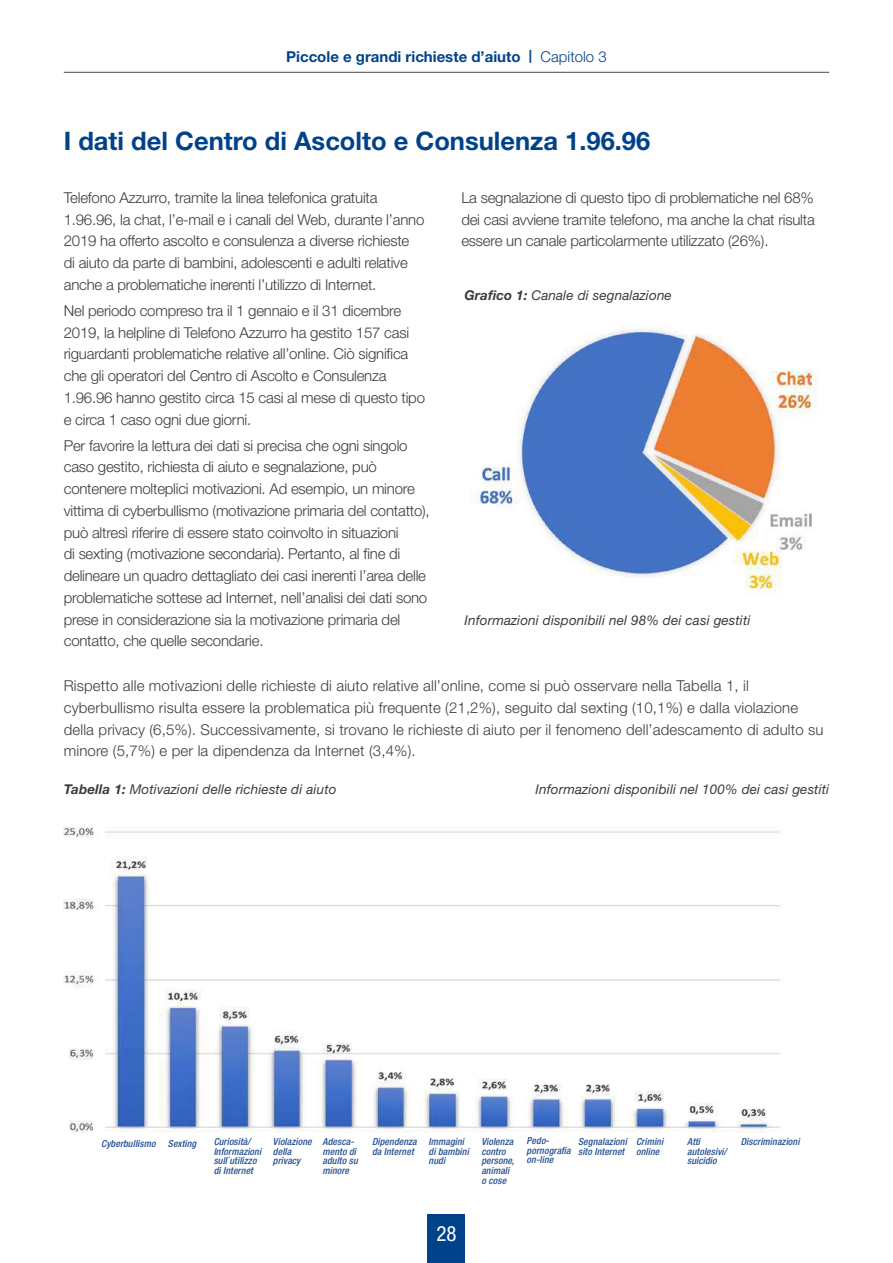
<style>
.page{position:relative;width:893px;height:1263px;background:#fff}
.page>*{position:absolute;margin:0;border:0;box-sizing:border-box;transform-origin:0 0}
.t1{font:700 25.5px "Helvetica Neue LT Std";color:#004289}
.t2{font:condensed 21px "Helvetica Neue LT Std";color:#fff}
.t3{font:300 15px/21.8px "Helvetica Neue LT Std";letter-spacing:-.015em;color:#3c3c3b}
.t4{font:300 15px/21.8px "Helvetica Neue LT Std";letter-spacing:.01em;color:#3c3c3b}
.t5{font:700 15px "Helvetica Neue LT Std";color:#004289}
.t6{font:italic 13.5px "Helvetica Neue LT Std";letter-spacing:.01em;color:#3c3c3b}
.t7{font:italic 500 condensed 9.75px/9.8px "Helvetica Neue LT Std";letter-spacing:.01em;color:#234f93}
.s1{font-size:12.9px}
.s2{font-weight:300}
.s3{font-weight:700}
</style>
<div class="page">
<hr style="left:64px;top:72px;width:765px;height:1px;background:#4a4a49">
<div style="left:428px;top:1214px;width:37px;height:49px;background:#004289"></div>
<img style="left:64px;top:826px;width:716px;height:307px">
<img style="left:470px;top:323px;width:348px;height:270px">
<p class="t5" style="left:286px;top:47px;width:322px">Piccole e grandi richieste d’aiuto <span class="s1">|</span> <span class="s2">Capitolo 3</span></p>
<h1 class="t1" style="left:64px;top:125px;width:588px">I dati del Centro di Ascolto e Consulenza 1.96.96</h1>
<p class="t3" style="left:64px;top:186px;width:362px">Telefono Azzurro, tramite la linea telefonica gratuita 1.96.96, la chat, l’e-mail e i canali del Web, durante l’anno 2019 ha offerto ascolto e consulenza a diverse richieste<br>di aiuto da parte di bambini, adolescenti e adulti relative anche a problematiche inerenti l’utilizzo di Internet.</p>
<p class="t3" style="left:64px;top:299px;width:363px">Nel periodo compreso tra il 1 gennaio e il 31 dicembre 2019, la helpline di Telefono Azzurro ha gestito 157 casi riguardanti problematiche relative all’online. Ciò significa che gli operatori del Centro di Ascolto e Consulenza 1.96.96 hanno gestito circa 15 casi al mese di questo tipo e circa 1 caso ogni due giorni.</p>
<p class="t3" style="left:64px;top:434px;width:367px">Per favorire la lettura dei dati si precisa che ogni singolo caso gestito, richiesta di aiuto e segnalazione, può contenere molteplici motivazioni. Ad esempio, un minore vittima di cyberbullismo (motivazione primaria del contatto), può altresì riferire di essere stato coinvolto in situazioni<br>di sexting (motivazione secondaria). Pertanto, al fine di delineare un quadro dettagliato dei casi inerenti l’area delle problematiche sottese ad Internet, nell’analisi dei dati sono prese in considerazione sia la motivazione primaria del contatto, che quelle secondarie.</p>
<p class="t3" style="left:461px;top:186px;width:355px;text-align:justify">La segnalazione di questo tipo di problematiche nel 68% dei casi avviene tramite telefono, ma anche la chat risulta essere un canale particolarmente utilizzato (26%).</p>
<p class="t6" style="left:464px;top:287px;width:209px"><span class="s3">Grafico 1:</span> Canale di segnalazione</p>
<p class="t6" style="left:464px;top:612px;width:288px">Informazioni disponibili nel 98% dei casi gestiti</p>
<p class="t4" style="left:64px;top:674px;width:761px">Rispetto alle motivazioni delle richieste di aiuto relative all’online, come si può osservare nella Tabella 1, il cyberbullismo risulta essere la problematica più frequente (21,2%), seguito dal sexting (10,1%) e dalla violazione della privacy (6,5%). Successivamente, si trovano le richieste di aiuto per il fenomeno dell’adescamento di adulto su minore (5,7%) e per la dipendenza da Internet (3,4%).</p>
<p class="t6" style="left:64px;top:781px;width:274px"><span class="s3">Tabella 1:</span> Motivazioni delle richieste di aiuto</p>
<p class="t6" style="left:535px;top:781px;width:295px">Informazioni disponibili nel 100% dei casi gestiti</p>
<p class="t7" style="left:101px;top:1139px;width:56px">Cyberbullismo</p>
<p class="t7" style="left:168px;top:1139px;width:30px">Sexting</p>
<p class="t7" style="left:214px;top:1137px;width:49px">Curiosità/<br>Informazioni sull`utilizzo di Internet</p>
<p class="t7" style="left:273px;top:1137px;width:40px">Violazione della privacy</p>
<p class="t7" style="left:323px;top:1137px;width:37px">Adesca&shy;mento di adulto su minore</p>
<p class="t7" style="left:372px;top:1137px;width:46px">Dipendenza da Internet</p>
<p class="t7" style="left:429px;top:1137px;width:42px">Immagini di bambini nudi</p>
<p class="t7" style="left:481px;top:1137px;width:34px">Violenza contro persone, animali o cose</p>
<p class="t7" style="left:527px;top:1136px;width:46px">Pedo&shy;pornografia on-line</p>
<p class="t7" style="left:578px;top:1137px;width:50px">Segnalazioni sito Internet</p>
<p class="t7" style="left:636px;top:1137px;width:29px">Crimini online</p>
<p class="t7" style="left:687px;top:1137px;width:41px">Atti autolesivi/ suicidio</p>
<p class="t7" style="left:741px;top:1137px;width:60px">Discriminazioni</p>
<h2 class="t2" style="left:436px;top:1221px;width:22px">28</h2>
</div>
